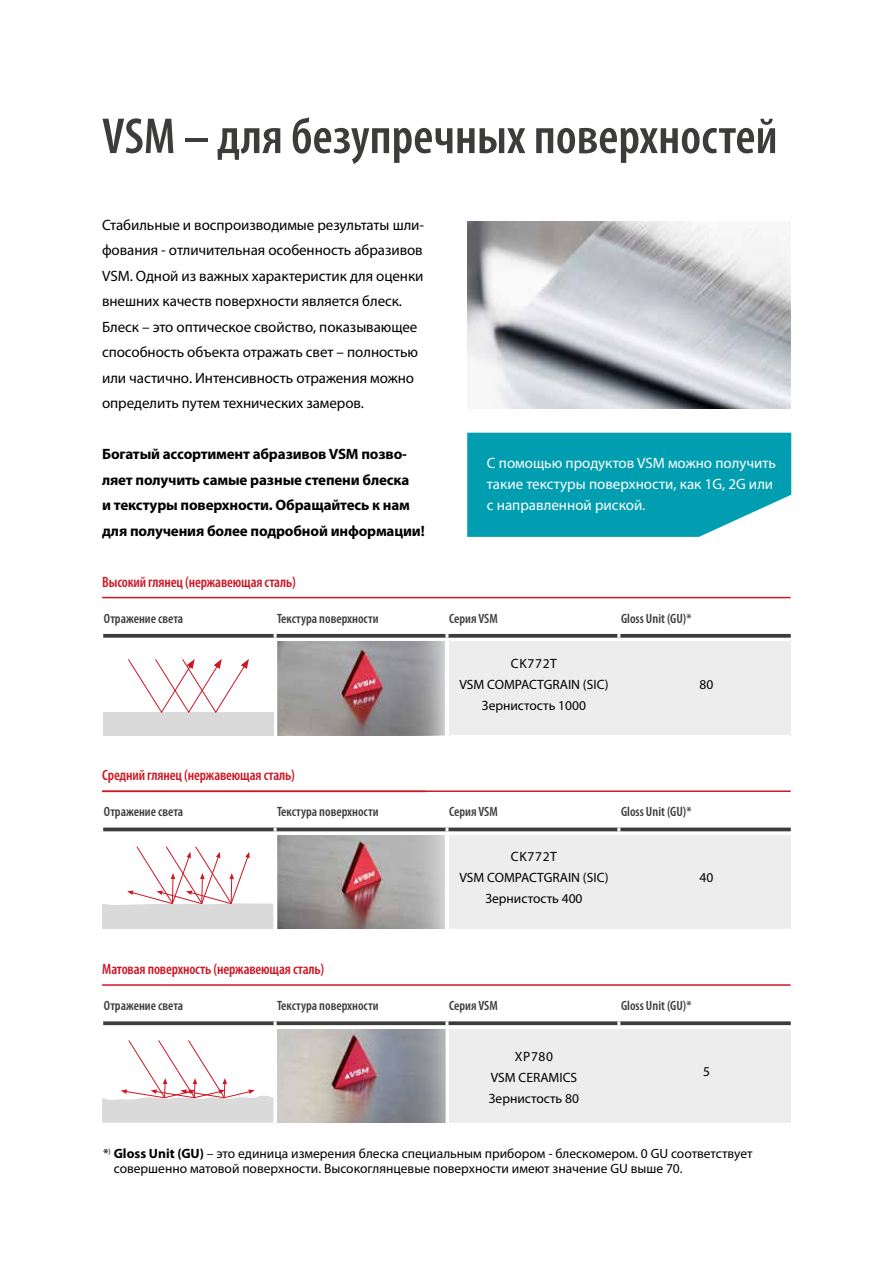
<style>
.page{position:relative;width:885px;height:1263px;background:#fff}
.page>*{position:absolute;margin:0;border:0;box-sizing:border-box;transform-origin:0 0}
.t1{font:600 condensed 51px "Myriad Pro";color:#3c3c3b}
.t2{font:15px/25.5px "Myriad Pro";letter-spacing:-.005em;color:#000}
.t3{font:700 15px/25.5px "Myriad Pro";letter-spacing:-.01em;color:#000}
.t4{font:600 condensed 15px "Myriad Pro";letter-spacing:-.01em;color:#ce1625}
.t5{font:15px/21px "Myriad Pro";color:#fff}
.t6{font:13.5px/21px "Myriad Pro";color:#000;text-align:center}
.t7{font:600 condensed 13.5px "Myriad Pro";color:#3c3c3b}
.s1{font-weight:700}
</style>
<div class="page">
<div style="left:449px;top:1029px;width:341px;height:94px;background:#ededed"></div>
<div style="left:449px;top:835px;width:341px;height:94px;background:#ededed"></div>
<div style="left:449px;top:642px;width:341px;height:93px;background:#ededed"></div>
<img style="left:277px;top:1029px;width:168px;height:94px">
<img style="left:277px;top:835px;width:168px;height:94px">
<div style="left:103px;top:712px;width:170px;height:23px;background:#dadada"></div>
<svg style="left:102px;top:846px;width:171px;height:83px"></svg>
<img style="left:277px;top:642px;width:168px;height:93px">
<svg style="left:128px;top:659px;width:121px;height:54px"></svg>
<img style="left:467px;top:222px;width:323px;height:186px">
<svg style="left:102px;top:1040px;width:171px;height:83px"></svg>
<svg style="left:103px;top:633px;width:687px;height:5px"></svg>
<hr style="left:102px;top:597px;width:688px;height:1px;background:#ce1625">
<svg style="left:103px;top:827px;width:687px;height:4px;background:#5a5a59"></svg>
<hr style="left:102px;top:790px;width:688px;height:2px;background:#ce1625">
<svg style="left:103px;top:1021px;width:687px;height:4px;background:#50504f"></svg>
<hr style="left:102px;top:984px;width:688px;height:2px;background:#ce1625">
<svg style="left:467px;top:433px;width:324px;height:104px;background:#0fa3b4"></svg>
<h1 class="t1" style="left:102px;top:105px;width:677px">VSM – для безупречных поверхностей</h1>
<p class="t2" style="left:102px;top:212px;width:323px">Стабильные и воспроизводимые результаты шли&shy;фования - отличительная особенность абразивов VSM. Одной из важных характеристик для оценки внешних качеств поверхности является блеск.<br>Блеск – это оптическое свойство, показывающее способность объекта отражать свет – полностью или частично. Интенсивность отражения можно определить путем технических замеров.</p>
<p class="t3" style="left:102px;top:441px;width:324px">Богатый ассортимент абразивов VSM позво&shy;ляет получить самые разные степени блеска<br>и текстуры поверхности. Обращайтесь к нам для получения более подробной информации!</p>
<p class="t4" style="left:102px;top:573px;width:195px">Высокий глянец (нержавеющая сталь)</p>
<p class="t5" style="left:487px;top:452px;width:290px">С помощью продуктов VSM можно получить такие текстуры поверхности, как 1G, 2G или с направленной риской.</p>
<p class="t7" style="left:104px;top:610px;width:81px">Отражение света</p>
<p class="t7" style="left:277px;top:610px;width:103px">Текстура поверхности</p>
<p class="t7" style="left:449px;top:610px;width:50px">Серия VSM</p>
<p class="t7" style="left:621px;top:610px;width:72px">Gloss Unit (GU)*</p>
<p class="t6" style="left:459px;top:652px;width:151px">CK772T<br>VSM COMPACTGRAIN (SIC)<br>Зернистость 1000</p>
<p class="t6" style="left:699px;top:673px;width:15px">80</p>
<p class="t4" style="left:102px;top:766px;width:194px">Средний глянец (нержавеющая сталь)</p>
<p class="t7" style="left:104px;top:803px;width:81px">Отражение света</p>
<p class="t7" style="left:277px;top:803px;width:103px">Текстура поверхности</p>
<p class="t7" style="left:449px;top:803px;width:50px">Серия VSM</p>
<p class="t7" style="left:621px;top:803px;width:72px">Gloss Unit (GU)*</p>
<p class="t6" style="left:459px;top:846px;width:151px">CK772T<br>VSM COMPACTGRAIN (SIC)<br>Зернистость 400</p>
<p class="t6" style="left:699px;top:867px;width:15px">40</p>
<p class="t4" style="left:102px;top:960px;width:224px">Матовая поверхность (нержавеющая сталь)</p>
<p class="t7" style="left:104px;top:997px;width:81px">Отражение света</p>
<p class="t7" style="left:277px;top:997px;width:103px">Текстура поверхности</p>
<p class="t7" style="left:449px;top:997px;width:50px">Серия VSM</p>
<p class="t7" style="left:621px;top:997px;width:72px">Gloss Unit (GU)*</p>
<p class="t6" style="left:489px;top:1045px;width:92px">XP780<br>VSM CERAMICS<br>Зернистость 80</p>
<p class="t6" style="left:703px;top:1061px;width:8px">5</p>
<p class="t6" style="left:114px;top:1146px;width:640px;line-height:15px;text-align:left;text-indent:-11px">*<sup>)</sup> <span class="s1">Gloss Unit (GU)</span> – это единица измерения блеска специальным прибором - блескомером. 0 GU соответствует совершенно матовой поверхности. Высокоглянцевые поверхности имеют значение GU выше 70.</p>
</div>
